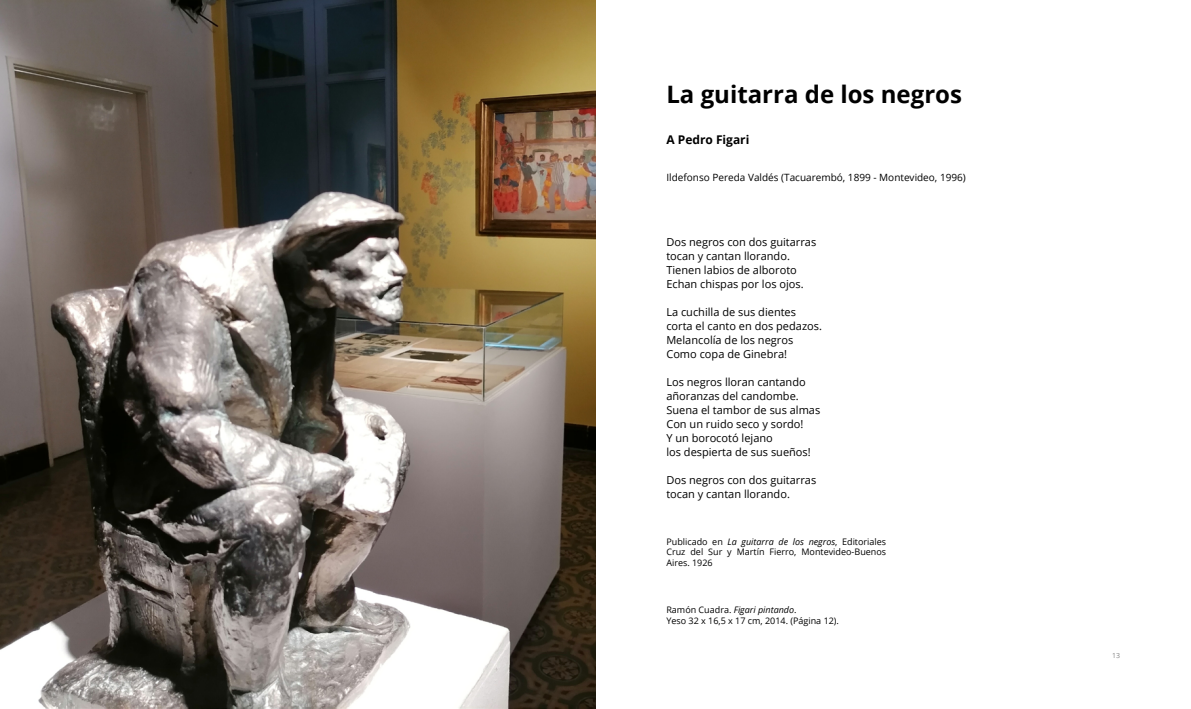
<style>
.page{position:relative;width:1191px;height:709px;background:#fff}
.page>*{position:absolute;margin:0;border:0;box-sizing:border-box;transform-origin:0 0}
.t1{font:700 24px "Open Sans";color:#000}
.t2{font:700 12px "Open Sans";color:#000}
.t3{font:11px/14px "Open Sans";color:#000}
.t4{font:10px "Open Sans";color:#000}
.t5{font:9px/10.8px "Open Sans";color:#000;text-align:justify}
.t6{font:7px "Open Sans";color:#878787}
.s1{font-style:italic}
</style>
<div class="page">
<img style="left:0;top:0;width:595px;height:709px">
<h1 class="t1" style="left:666px;top:78px;width:297px">La guitarra de los negros</h1>
<p class="t2" style="left:666px;top:131px;width:85px">A Pedro Figari</p>
<p class="t4" style="left:666px;top:170px;width:301px">Ildefonso Pereda Valdés (Tacuarembó, 1899 - Montevideo, 1996)</p>
<p class="t3" style="left:666px;top:235px;width:151px">Dos negros con dos guitarras tocan y cantan llorando.<br>Tienen labios de alboroto<br>Echan chispas por los ojos.</p>
<p class="t3" style="left:666px;top:305px;width:157px">La cuchilla de sus dientes corta el canto en dos pedazos.<br>Melancolía de los negros<br>Como copa de Ginebra!</p>
<p class="t3" style="left:666px;top:375px;width:155px">Los negros lloran cantando añoranzas del candombe.<br>Suena el tambor de sus almas<br>Con un ruido seco y sordo!<br>Y un borocotó lejano<br>los despierta de sus sueños!</p>
<p class="t3" style="left:666px;top:473px;width:151px">Dos negros con dos guitarras tocan y cantan llorando.</p>
<p class="t5" style="left:666px;top:535px;width:221px">Publicado en <span class="s1">La guitarra de los negros</span>, Editoriales Cruz del Sur y Martín Fierro, Montevideo-Buenos Aires. 1926</p>
<p class="t5" style="left:666px;top:604px;width:174px">Ramón Cuadra. <span class="s1">Figari pintando</span>.<br>Yeso 32 x 16,5 x 17 cm, 2014. (Página 12).</p>
<p class="t6" style="left:1112px;top:650px;width:10px">13</p>
</div>
